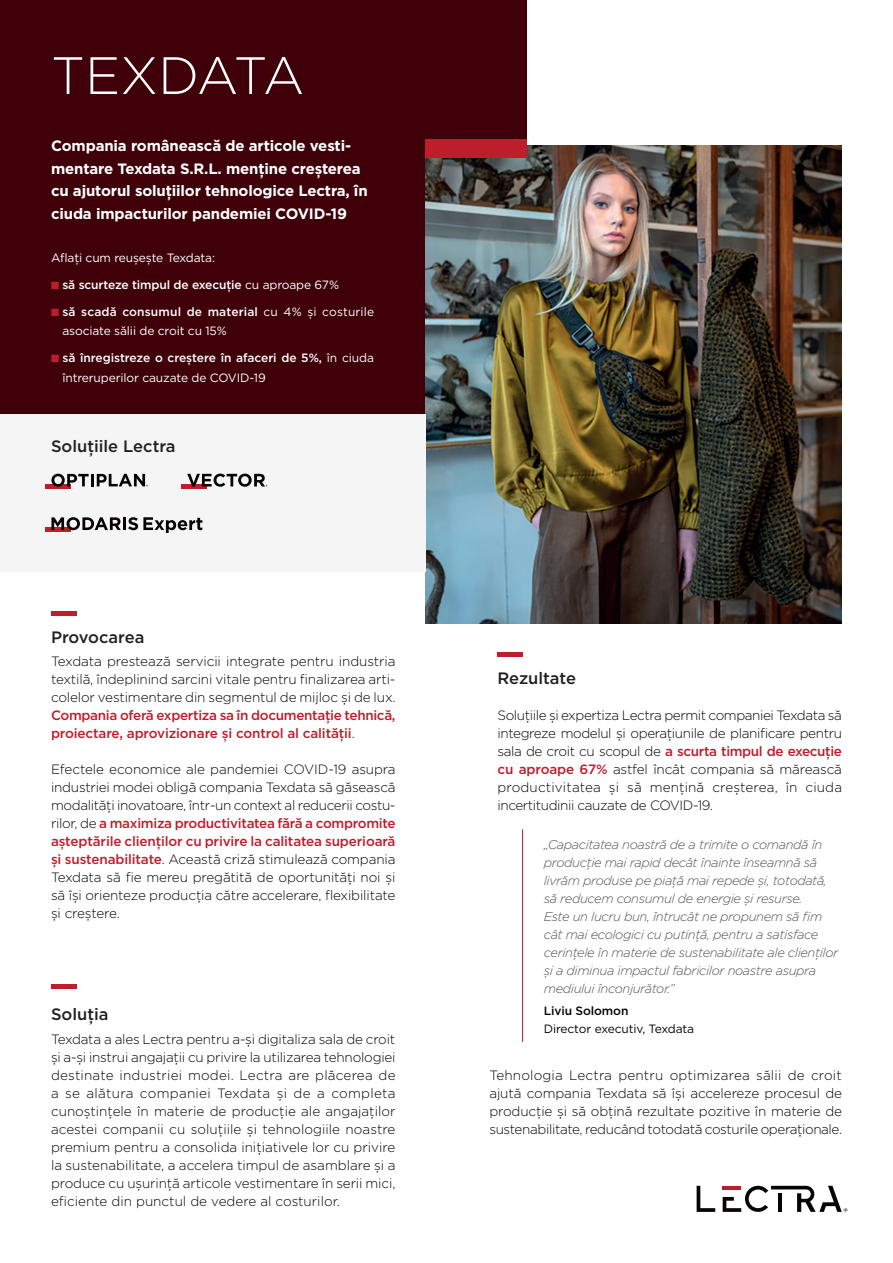
<style>
.page{position:relative;width:893px;height:1263px;background:#fff}
.page>*{position:absolute;margin:0;border:0;box-sizing:border-box;transform-origin:0 0}
.t1{font:300 52.5px "Gotham";letter-spacing:-.025em;color:#fff}
.t2{font:500 16.5px "Gotham";color:#231f20}
.t3{font:700 15px/22.5px "Gotham";letter-spacing:-.01em;color:#fff}
.t4{font:300 13.5px/18px "Gotham";letter-spacing:-.01em;color:#080302;text-align:justify}
.t5{font:500 13.5px/18px "Gotham";letter-spacing:-.025em;color:#be1d2c}
.t6{font:italic 300 12.75px/18px "Gotham";letter-spacing:-.03em;color:#545151}
.t7{font:12px/19.5px "Gotham";letter-spacing:-.01em;color:#fff}
.t8{font:500 12px "Gotham";letter-spacing:-.01em;color:#fff}
.t9{font:12px "Gotham";letter-spacing:-.01em;color:#080302}
.t10{font:500 12px "Gotham";letter-spacing:-.01em;color:#080302}
.s1{color:#be1d2c}
.s2{font-weight:400}
.s3{font-weight:500}
.s4{font-weight:300;color:#080302}
.s5{font-weight:500;color:#be1d2c}
</style>
<div class="page">
<div style="left:0;top:0;width:527px;height:414px;background:#3f0009"></div>
<img style="left:425px;top:146px;width:417px;height:478px">
<div style="left:0;top:414px;width:425px;height:157px;background:#f5f5f5"></div>
<div style="left:425px;top:139px;width:102px;height:18px;background:#be1d2c"></div>
<hr style="left:51px;top:612px;width:26px;height:4px;background:#be1d2c">
<hr style="left:51px;top:985px;width:26px;height:4px;background:#be1d2c">
<hr style="left:45px;top:528px;width:25px;height:4px;background:#be1d2c">
<svg style="left:51px;top:517px;width:151px;height:16px"></svg>
<hr style="left:46px;top:484px;width:25px;height:4px;background:#be1d2c">
<svg style="left:51px;top:474px;width:97px;height:13px"></svg>
<div style="left:181px;top:484px;width:25px;height:5px;background:#be1d2c"></div>
<svg style="left:187px;top:474px;width:81px;height:13px"></svg>
<svg style="left:697px;top:1186px;width:18px;height:26px"></svg>
<svg style="left:723px;top:1186px;width:124px;height:26px"></svg>
<hr style="left:522px;top:829px;width:1px;height:213px;background:#be1d2c">
<div style="left:497px;top:652px;width:26px;height:5px;background:#be1d2c"></div>
<h1 class="t1" style="left:51px;top:42px;width:255px">TEXDATA</h1>
<p class="t3" style="left:51px;top:134px;width:318px">Compania românească de articole vesti&shy;mentare Texdata S.R.L. menţine creșterea cu ajutorul soluţiilor tehnologice Lectra, în ciuda impacturilor pandemiei COVID-19</p>
<p class="t7" style="left:51px;top:248px;width:166px">Aflaţi cum reușește Texdata:</p>
<p class="t8" style="left:51px;top:277px;width:289px"><span class="s1">■</span> să scurteze timpul de execuţie <span class="s2">cu aproape 67%</span></p>
<p class="t7" style="left:62px;top:302px;width:313px;text-indent:-11px"><span class="s1">■</span> <span class="s3">să scadă consumul de material</span> cu 4% și costurile asociate sălii de croit cu 15%</p>
<p class="t7" style="left:62px;top:348px;width:313px;text-indent:-11px"><span class="s1">■</span> <span class="s3">să înregistreze o creștere în afaceri de 5%,</span> în ciuda întreruperilor cauzate de COVID-19</p>
<p class="t2" style="left:51px;top:435px;width:126px">Soluţiile Lectra</p>
<p class="t2" style="left:51px;top:626px;width:95px">Provocarea</p>
<p class="t4" style="left:51px;top:652px;width:346px">Texdata prestează servicii integrate pentru industria textilă, îndeplinind sarcini vitale pentru finalizarea arti&shy;colelor vestimentare din segmentul de mijloc și de lux.</p>
<p class="t5" style="left:51px;top:706px;width:346px">Compania oferă expertiza sa în documentaţie tehnică, proiectare, aprovizionare și control al calităţii<span class="s4">.</span></p>
<p class="t4" style="left:51px;top:760px;width:346px">Efectele economice ale pandemiei COVID-19 asupra industriei modei obligă compania Texdata să găsească modalităţi inovatoare, într-un context al reducerii costu&shy;rilor, de <span class="s5">a maximiza productivitatea fără a compromite așteptările clienţilor cu privire la calitatea superioară și sustenabilitate</span>. Această criză stimulează compania Texdata să fie mereu pregătită de oportunităţi noi și să își orienteze producţia către accelerare, flexibilitate și creștere.</p>
<p class="t2" style="left:51px;top:1004px;width:59px">Soluţia</p>
<p class="t4" style="left:51px;top:1030px;width:346px">Texdata a ales Lectra pentru a-și digitaliza sala de croit și a-și instrui angajaţii cu privire la utilizarea tehnologiei destinate industriei modei. Lectra are plăcerea de a se alătura companiei Texdata și de a completa cunoștinţele în materie de producţie ale angajaţilor acestei companii cu soluţiile și tehnologiile noastre premium pentru a consolida iniţiativele lor cu privire la sustenabilitate, a accelera timpul de asamblare și a produce cu ușurinţă articole vestimentare în serii mici, eficiente din punctul de vedere al costurilor.</p>
<p class="t2" style="left:497px;top:667px;width:80px">Rezultate</p>
<p class="t4" style="left:497px;top:706px;width:346px">Soluţiile și expertiza Lectra permit companiei Texdata să integreze modelul și operaţiunile de planificare pentru sala de croit cu scopul de <span class="s5">a scurta timpul de execuţie cu aproape 67%</span> astfel încât compania să mărească productivitatea și să menţină creșterea, în ciuda incertitudinii cauzate de COVID-19.</p>
<p class="t6" style="left:544px;top:835px;width:296px">„Capacitatea noastră de a trimite o comandă în producţie mai rapid decât înainte înseamnă să livrăm produse pe piaţă mai repede și, totodată, să reducem consumul de energie și resurse.<br>Este un lucru bun, întrucât ne propunem să fim cât mai ecologici cu putinţă, pentru a satisface cerinţele în materie de sustenabilitate ale clienţilor și a diminua impactul fabricilor noastre asupra mediului înconjurător.”</p>
<p class="t10" style="left:544px;top:1003px;width:86px">Liviu Solomon</p>
<p class="t9" style="left:544px;top:1021px;width:152px">Director executiv, Texdata</p>
<p class="t4" style="left:489px;top:1066px;width:354px">Tehnologia Lectra pentru optimizarea sălii de croit ajută compania Texdata să își accelereze procesul de producţie și să obţină rezultate pozitive în materie de sustenabilitate, reducând totodată costurile operaţionale.</p>
</div>
